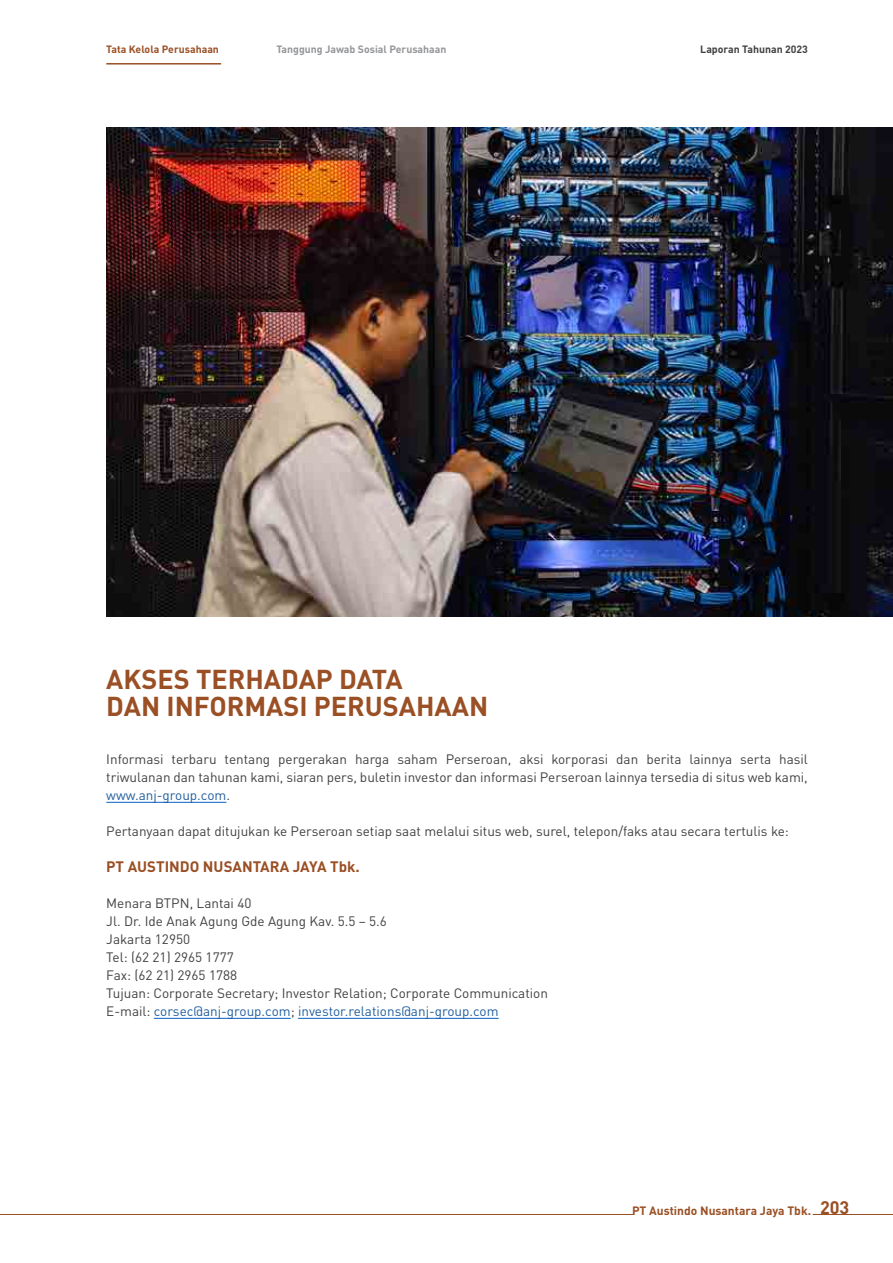
<style>
.page{position:relative;width:893px;height:1263px;background:#fff}
.page>*{position:absolute;margin:0;border:0;box-sizing:border-box;transform-origin:0 0}
.t1{font:700 27px/27px "DIN Pro";color:#9a4f24}
.t2{font:700 15px "DIN Pro";color:#9a4f24}
.t3{font:13.5px/18px "DIN Pro";color:#414042;text-align:justify}
.t4{font:700 12px "DIN Pro";color:#9a4f24}
.t5{font:700 10.5px "DIN Pro";color:#939598}
.t6{font:700 10.5px "DIN Pro";color:#9a4f24}
.t7{font:700 10.5px "DIN Pro";color:#414042}
.s1{color:#215e9e}
.s2{font-size:18px}
</style>
<div class="page">
<hr style="left:106px;top:802px;width:120px;height:1px;background:#0563c1">
<hr style="left:154px;top:1018px;width:137px;height:1px;background:#0563c1">
<hr style="left:298px;top:1018px;width:201px;height:1px;background:#0563c1">
<img style="left:106px;top:128px;width:787px;height:489px">
<hr style="left:106px;top:63px;width:115px;height:2px;background:#9a4f24">
<hr style="left:813px;top:1214px;width:80px;height:1px;background:#9a4f24">
<hr style="left:0;top:1214px;width:634px;height:1px;background:#9a4f24">
<p class="t6" style="left:106px;top:41px;width:114px">Tata Kelola Perusahaan</p>
<p class="t5" style="left:276px;top:41px;width:172px">Tanggung Jawab Sosial Perusahaan</p>
<p class="t7" style="left:700px;top:41px;width:109px">Laporan Tahunan 2023</p>
<h1 class="t1" style="left:106px;top:662px;width:383px">AKSES TERHADAP DATA<br>DAN INFORMASI PERUSAHAAN</h1>
<p class="t3" style="left:106px;top:749px;width:703px">Informasi terbaru tentang pergerakan harga saham Perseroan, aksi korporasi dan berita lainnya serta hasil triwulanan dan tahunan kami, siaran pers, buletin investor dan informasi Perseroan lainnya tersedia di situs web kami, <span class="s1">www.anj-group.com</span>.</p>
<p class="t3" style="left:106px;top:821px;width:684px">Pertanyaan dapat ditujukan ke Perseroan setiap saat melalui situs web, surel, telepon/faks atau secara tertulis ke:</p>
<p class="t2" style="left:106px;top:854px;width:255px">PT AUSTINDO NUSANTARA JAYA Tbk.</p>
<p class="t3" style="left:106px;top:893px;width:443px;text-align:left">Menara BTPN, Lantai 40<br>Jl. Dr. Ide Anak Agung Gde Agung Kav. 5.5 – 5.6<br>Jakarta 12950<br>Tel: (62 21) 2965 1777<br>Fax: (62 21) 2965 1788<br>Tujuan: Corporate Secretary; Investor Relation; Corporate Communication E-mail: <span class="s1">corsec@anj-group.com</span>; <span class="s1">investor.relations@anj-group.com</span></p>
<p class="t4" style="left:632px;top:1200px;width:219px">PT Austindo Nusantara Jaya Tbk. <span class="s2">203</span></p>
</div>
